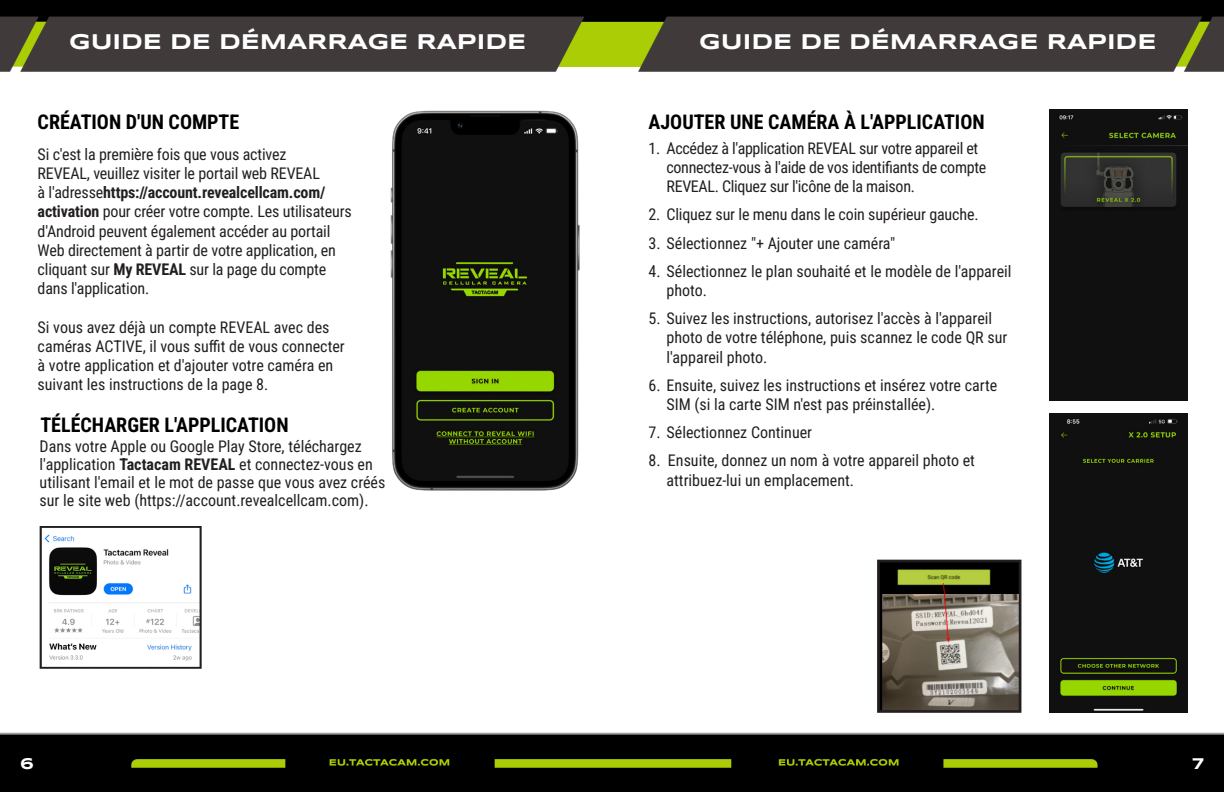
<style>
.page{position:relative;width:1224px;height:792px;background:#fff}
.page>*{position:absolute;margin:0;border:0;box-sizing:border-box;transform-origin:0 0}
.t1{font:700 22px "Syncopate";color:#fff}
.t2{font:700 20px "Roboto Condensed";color:#000}
.t3{font:16px/19.2px "Roboto Condensed";color:#231f20}
.t4{font:16px/19.2px "Roboto Condensed";letter-spacing:-.02em;color:#231f20}
.t5{font:700 16px "Syncopate";color:#fff}
.s1{font-weight:700}
</style>
<div class="page">
<img style="left:0;top:0;width:1224px;height:792px">
<svg style="left:39px;top:525px;width:164px;height:145px"></svg>
<img style="left:389px;top:108px;width:194px;height:383px">
<svg style="left:876px;top:558px;width:147px;height:156px;background:#736f5e"></svg>
<img style="left:1049px;top:413px;width:139px;height:300px">
<img style="left:1049px;top:109px;width:139px;height:292px">
<p class="t1" style="left:69px;top:28px;width:459px">GUIDE DE DÉMARRAGE RAPIDE</p>
<p class="t2" style="left:38px;top:108px;width:203px">CRÉATION D'UN COMPTE</p>
<p class="t3" style="left:38px;top:144px;width:316px">Si c'est la première fois que vous activez<br>REVEAL, veuillez visiter le portail web REVEAL<br>à l'adresse<span class="s1">https://account.revealcellcam.com/ activation</span> pour créer votre compte. Les utilisateurs d'Android peuvent également accéder au portail Web directement à partir de votre application, en cliquant sur <span class="s1">My REVEAL</span> sur la page du compte dans l'application.</p>
<p class="t3" style="left:38px;top:317px;width:309px">Si vous avez déjà un compte REVEAL avec des caméras ACTIVE, il vous suffit de vous connecter à votre application et d'ajouter votre caméra en suivant les instructions de la page 8.</p>
<p class="t2" style="left:40px;top:411px;width:250px">TÉLÉCHARGER L'APPLICATION</p>
<p class="t3" style="left:40px;top:437px;width:347px;line-height:18px">Dans votre Apple ou Google Play Store, téléchargez l'application <span class="s1">Tactacam REVEAL</span> et connectez-vous en utilisant l'email et le mot de passe que vous avez créés sur le site web (https://account.revealcellcam.com).</p>
<p class="t1" style="left:699px;top:28px;width:459px">GUIDE DE DÉMARRAGE RAPIDE</p>
<p class="t2" style="left:649px;top:108px;width:338px">AJOUTER UNE CAMÉRA À L'APPLICATION</p>
<p class="t4" style="left:667px;top:138px;width:321px;text-indent:-18px">1. Accédez à l'application REVEAL sur votre appareil et connectez-vous à l'aide de vos identifiants de compte<br>REVEAL. Cliquez sur l'icône de la maison.</p>
<p class="t3" style="left:649px;top:204px;width:332px">2. Cliquez sur le menu dans le coin supérieur gauche.</p>
<p class="t3" style="left:649px;top:233px;width:248px">3. Sélectionnez "+ Ajouter une caméra"</p>
<p class="t3" style="left:667px;top:261px;width:346px;text-indent:-18px">4. Sélectionnez le plan souhaité et le modèle de l'appareil photo.</p>
<p class="t3" style="left:667px;top:308px;width:342px;text-indent:-18px">5. Suivez les instructions, autorisez l'accès à l'appareil photo de votre téléphone, puis scannez le code QR sur l'appareil photo.</p>
<p class="t3" style="left:667px;top:375px;width:332px;text-indent:-18px">6. Ensuite, suivez les instructions et insérez votre carte<br>SIM (si la carte SIM n'est pas préinstallée).</p>
<p class="t3" style="left:649px;top:422px;width:165px">7. Sélectionnez Continuer</p>
<p class="t3" style="left:667px;top:450px;width:310px;text-indent:-18px">8. Ensuite, donnez un nom à votre appareil photo et attribuez-lui un emplacement.</p>
<p class="t5" style="left:20px;top:754px;width:15px">6</p>
<p class="t5" style="left:1192px;top:754px;width:13px">7</p>
</div>
